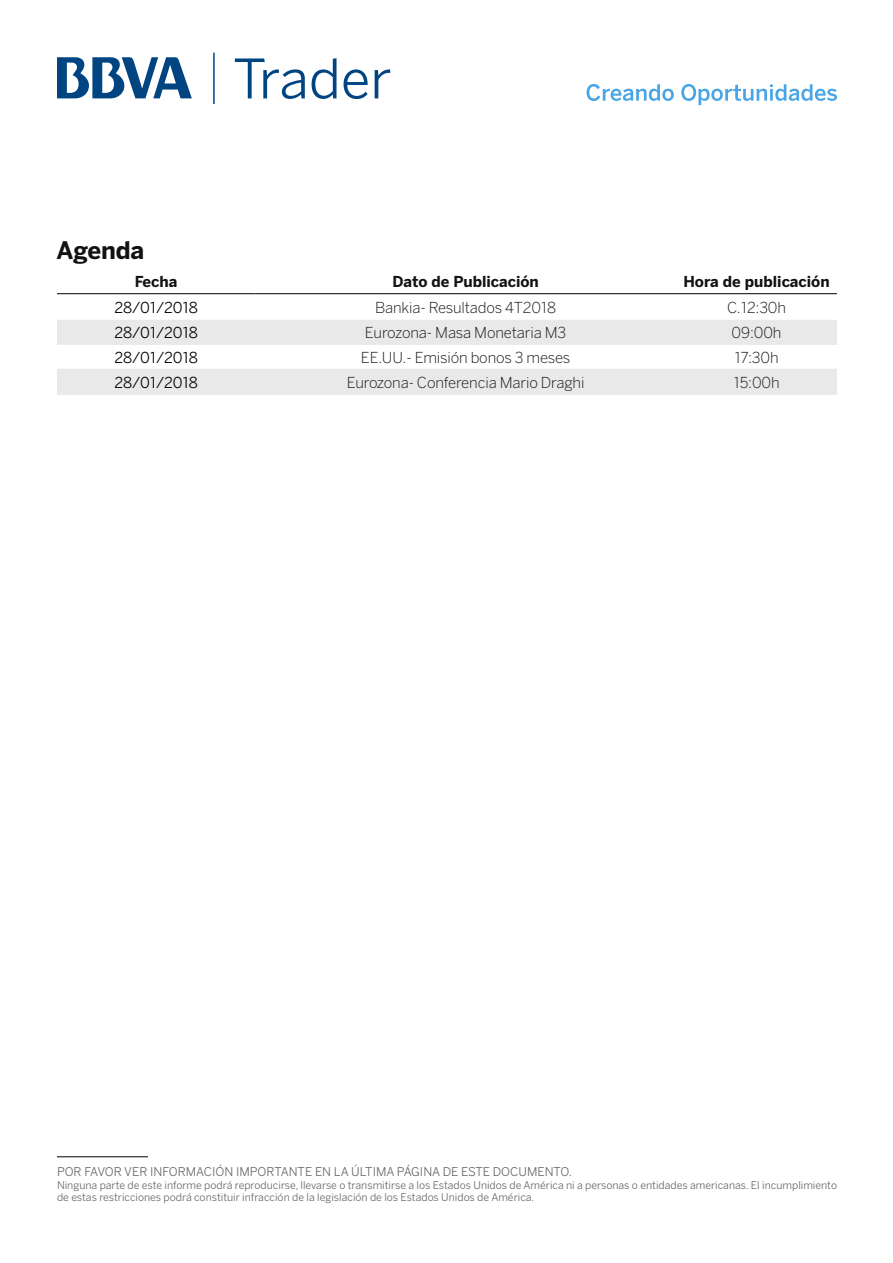
<style>
.page{position:relative;width:893px;height:1263px;background:#fff}
.page>*{position:absolute;margin:0;border:0;box-sizing:border-box;transform-origin:0 0}
.t1{font:54px "BBVA Benton Sans";color:#004481}
.Párrafo_unico{font:700 24px "BBVA Benton Sans";letter-spacing:-.01em;color:#121212}
.Estilo_de_párrafo_1{font:300 15px "BBVA Benton Sans";letter-spacing:-.01em;color:#121212}
.Estilo_de_párrafo_1-2{font:15px "BBVA Benton Sans";letter-spacing:-.01em;color:#000}
.subtitulo_de_tabla{font:700 15px "BBVA Benton Sans";color:#121212}
.t2{font:12px "BBVA Benton Sans";color:#666}
.t3{font:10.5px/12.6px "BBVA Benton Sans";color:#666}
</style>
<div class="page">
<svg style="left:57px;top:294px;width:780px;height:1px"></svg>
<svg style="left:57px;top:320px;width:780px;height:75px;fill:#e9e9e9"></svg>
<hr style="left:255px;top:293px;width:421px;height:1px;background:#000">
<hr style="left:57px;top:293px;width:198px;height:1px;background:#000">
<hr style="left:676px;top:293px;width:161px;height:1px;background:#000">
<hr style="left:57px;top:1156px;width:91px;height:1px;background:#000">
<svg style="left:586px;top:84px;width:88px;height:17px"></svg>
<svg style="left:681px;top:84px;width:156px;height:21px"></svg>
<svg style="left:57px;top:57px;width:135px;height:41px"></svg>
<hr style="left:213px;top:53px;width:2px;height:51px;background:#004481">
<p class="t1" style="left:233px;top:47px;width:160px">Trader</p>
<p class="Párrafo_unico" style="left:57px;top:235px;width:89px">Agenda</p>
<p class="subtitulo_de_tabla" style="left:135px;top:272px;width:44px">Fecha</p>
<p class="subtitulo_de_tabla" style="left:392px;top:272px;width:148px">Dato de Publicación</p>
<p class="subtitulo_de_tabla" style="left:683px;top:272px;width:148px">Hora de publicación</p>
<p class="Estilo_de_párrafo_1-2" style="left:114px;top:298px;width:85px">28/01/2018</p>
<p class="Estilo_de_párrafo_1" style="left:375px;top:298px;width:182px">Bankia- Resultados 4T2018</p>
<p class="Estilo_de_párrafo_1" style="left:727px;top:298px;width:61px">C.12:30h</p>
<p class="Estilo_de_párrafo_1-2" style="left:114px;top:324px;width:85px">28/01/2018</p>
<p class="Estilo_de_párrafo_1" style="left:365px;top:324px;width:203px">Eurozona- Masa Monetaria M3</p>
<p class="Estilo_de_párrafo_1" style="left:732px;top:324px;width:51px">09:00h</p>
<p class="Estilo_de_párrafo_1-2" style="left:114px;top:348px;width:85px">28/01/2018</p>
<p class="Estilo_de_párrafo_1" style="left:361px;top:348px;width:211px">EE.UU.- Emisión bonos 3 meses</p>
<p class="Estilo_de_párrafo_1" style="left:734px;top:348px;width:46px">17:30h</p>
<p class="Estilo_de_párrafo_1-2" style="left:114px;top:373px;width:85px">28/01/2018</p>
<p class="Estilo_de_párrafo_1" style="left:347px;top:373px;width:239px">Eurozona- Conferencia Mario Draghi</p>
<p class="Estilo_de_párrafo_1" style="left:733px;top:373px;width:48px">15:00h</p>
<p class="t2" style="left:57px;top:1165px;width:516px">POR FAVOR VER INFORMACIÓN IMPORTANTE EN LA ÚLTIMA PÁGINA DE ESTE DOCUMENTO.</p>
<p class="t3" style="left:57px;top:1179px;width:782px">Ninguna parte de este informe podrá reproducirse, llevarse o transmitirse a los Estados Unidos de América ni a personas o entidades americanas. El incumplimiento de estas restricciones podrá constituir infracción de la legislación de los Estados Unidos de América.</p>
</div>
